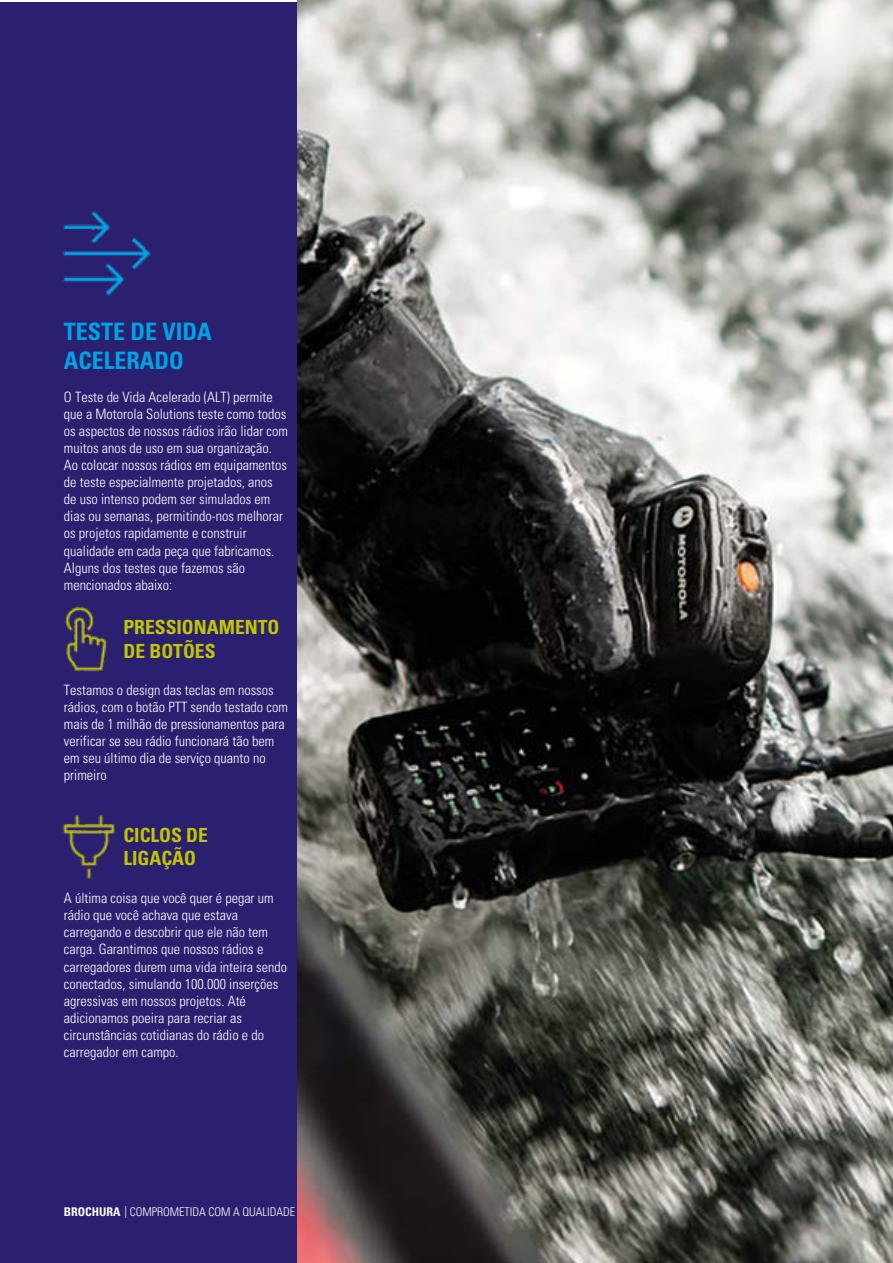
<style>
.page{position:relative;width:893px;height:1263px;background:#fff}
.page>*{position:absolute;margin:0;border:0;box-sizing:border-box;transform-origin:0 0}
.t1{font:700 condensed 24px/28.8px "Univers";color:#00a3e2}
.t2{font:700 condensed 19.5px/23.4px "Univers";color:#c1c600}
.t3{font:300 condensed 14.25px/17.1px "Univers";color:#fff}
.t4{font:300 condensed 12px "Univers";color:#fff}
.s1{font-weight:700}
</style>
<div class="page">
<div style="left:0;top:2px;width:321px;height:1261px;background:#2a206f"></div>
<img style="left:63px;top:211px;width:88px;height:85px">
<img style="left:65px;top:606px;width:42px;height:66px">
<img style="left:62px;top:815px;width:54px;height:64px">
<img style="left:298px;top:0;width:595px;height:1263px">
<h1 class="t1" style="left:64px;top:317px;width:150px">TESTE DE VIDA<br>ACELERADO</h1>
<p class="t3" style="left:64px;top:388px;width:225px">O Teste de Vida Acelerado (ALT) permite que a Motorola Solutions teste como todos os aspectos de nossos rádios irão lidar com muitos anos de uso em sua organização.<br>Ao colocar nossos rádios em equipamentos de teste especialmente projetados, anos de uso intenso podem ser simulados em dias ou semanas, permitindo-nos melhorar os projetos rapidamente e construir qualidade em cada peça que fabricamos.<br>Alguns dos testes que fazemos são mencionados abaixo:</p>
<h2 class="t2" style="left:123px;top:616px;width:158px">PRESSIONAMENTO<br>DE BOTÕES</h2>
<p class="t3" style="left:64px;top:681px;width:225px">Testamos o design das teclas em nossos rádios, com o botão PTT sendo testado com mais de 1 milhão de pressionamentos para verificar se seu rádio funcionará tão bem em seu último dia de serviço quanto no primeiro</p>
<h2 class="t2" style="left:123px;top:823px;width:86px">CICLOS DE<br>LIGAÇÃO</h2>
<p class="t3" style="left:64px;top:889px;width:225px">A última coisa que você quer é pegar um rádio que você achava que estava carregando e descobrir que ele não tem carga. Garantimos que nossos rádios e carregadores durem uma vida inteira sendo conectados, simulando 100.000 inserções agressivas em nossos projetos. Até adicionamos poeira para recriar as circunstâncias cotidianas do rádio e do carregador em campo.</p>
<p class="t4" style="left:64px;top:1205px;width:233px"><span class="s1">BROCHURA</span> | COMPROMETIDA COM A QUALIDADE</p>
</div>
